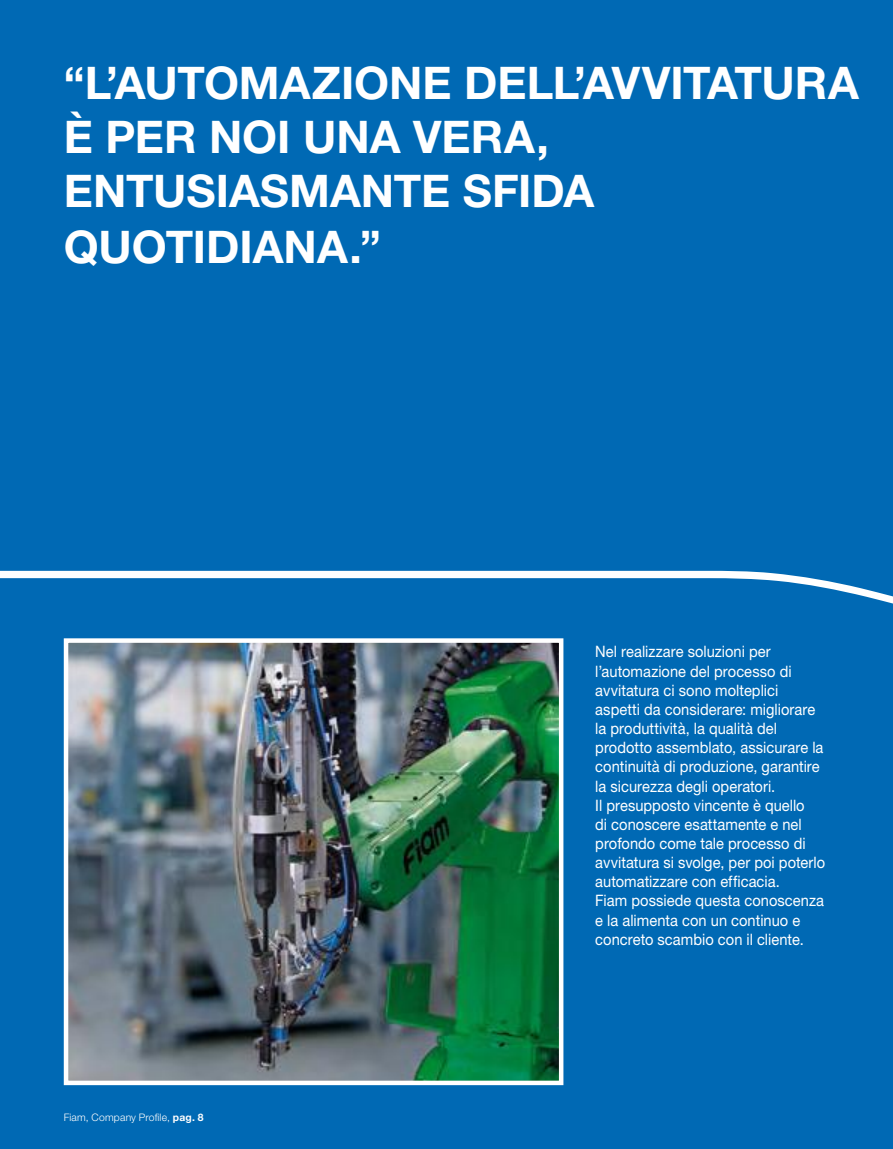
<style>
.page{position:relative;width:893px;height:1149px;background:#fff}
.page>*{position:absolute;margin:0;border:0;box-sizing:border-box;transform-origin:0 0}
.t1{font:700 45px/54.4px "Helvetica Neue LT";color:#fff}
.t2{font:15.75px/19.2px "Helvetica Neue LT";letter-spacing:.005em;color:#fff;scale:.93 1}
.t3{font:300 10.35px "Helvetica Neue LT";letter-spacing:.02em;color:#fff}
.s1{font-weight:700}
</style>
<div class="page">
<div style="left:0;top:0;width:893px;height:1148px;background:#0069b4"></div>
<svg style="left:0;top:570px;width:893px;height:34px"></svg>
<img style="left:69px;top:643px;width:489px;height:436px">
<div style="left:64px;top:638px;width:499px;height:446px;border:4px solid #fff"></div>
<h1 class="t1" style="left:64px;top:55px;width:797px">“L’AUTO MAZIO NE DELL’AVVITATURA<br>È PER NOI UNA VERA,<br>ENTUSIASMANTE SFIDA<br>QUOTIDIANA.”</h1>
<p class="t3" style="left:64px;top:1110px;width:141px">Fiam, Company Profile, <span class="s1">PAG. 8</span></p>
<p class="t2" style="left:595px;top:642px;width:249px">Nel realizzare soluzioni per l’automazione del processo di avvitatura ci sono molteplici aspetti da considerare: migliorare la produttività, la qualità del prodotto assemblato, assicurare la continuità di produzione, garantire la sicurezza degli operatori.<br>Il presupposto vincente è quello<br>di conoscere esattamente e nel profondo come tale processo di avvitatura si svolge, per poi poterlo automatizzare con efficacia.<br>Fiam possiede questa conoscenza e la alimenta con un continuo e concreto scambio con il cliente.</p>
</div>
